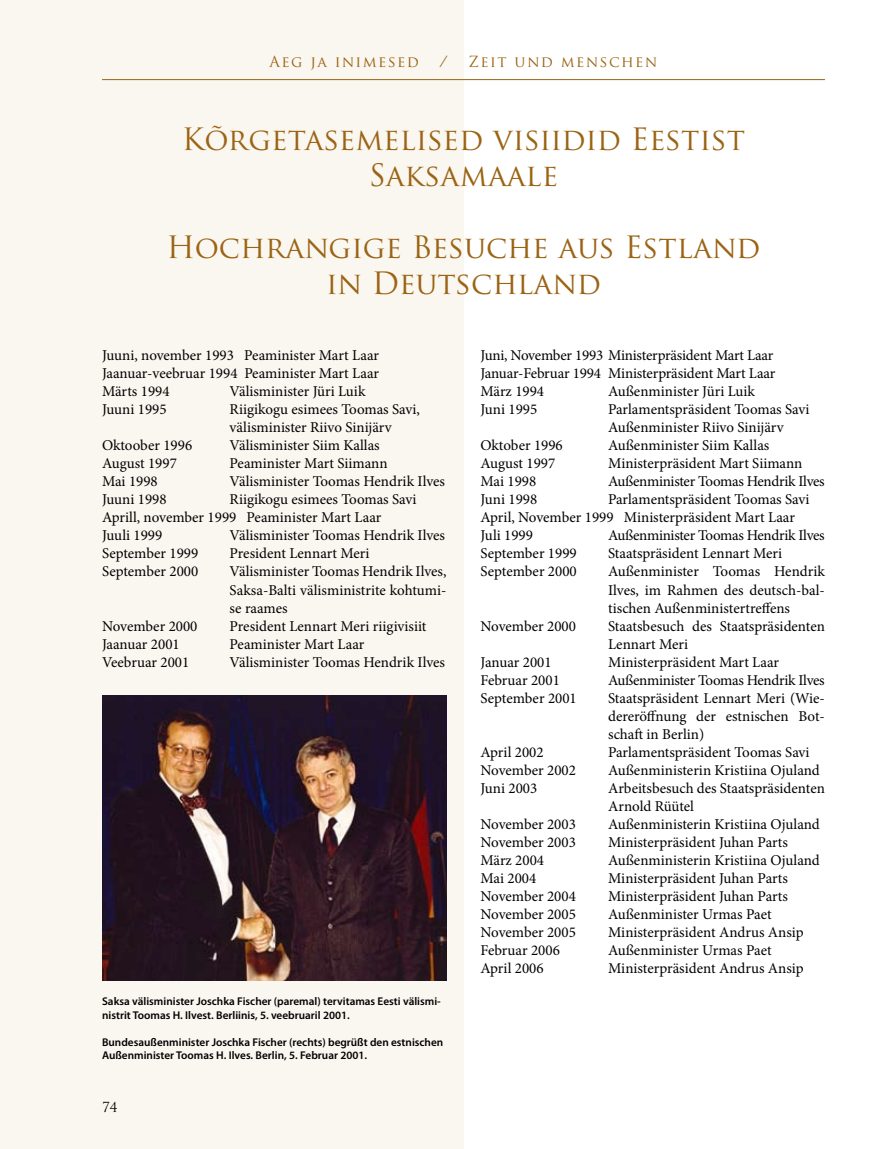
<style>
.page{position:relative;width:893px;height:1149px;background:#fff}
.page>*{position:absolute;margin:0;border:0;box-sizing:border-box;transform-origin:0 0}
.t1{font:30px/36px "Trajan Pro";color:#9b6414;text-align:center}
.t2{font:15px/18px "Minion Pro";color:#000}
.t3{font:15px "Minion Pro";letter-spacing:-.02em;color:#000}
.t4{font:15px "Trajan Pro";letter-spacing:.1em;color:#9b6414}
.t5{font:13.5px "Trajan Pro";color:#000}
.t6{font:600 11.25px/13.5px "Myriad Pro";color:#000}
</style>
<div class="page">
<div style="left:0;top:0;width:463px;height:1148px;background:#faf6f0"></div>
<hr style="left:102px;top:79px;width:723px;height:1px;background:#9b6414">
<hr style="left:892px;top:0;width:1px;height:1148px;background:#faf6f0">
<img style="left:102px;top:695px;width:344px;height:284px">
<p class="t4" style="left:270px;top:52px;width:151px">Aeg ja inimesed</p>
<p class="t4" style="left:440px;top:52px;width:10px">/</p>
<p class="t4" style="left:468px;top:52px;width:190px">Zeit und menschen</p>
<h1 class="t1" style="left:182px;top:121px;width:565px">Kõrgetasemelised visiidid Eestist<br>Saksamaale</h1>
<h1 class="t1" style="left:166px;top:229px;width:596px">Hochrangige Besuche aus Estland in Deutschland</h1>
<p class="t2" style="left:102px;top:346px;width:279px;text-align:justify">Juuni, november 1993 Peaminister Mart Laar Jaanuar-veebruar 1994 Peaminister Mart Laar Märts 1994</p>
<p class="t2" style="left:230px;top:382px;width:137px">Välisminister Jüri Luik</p>
<p class="t2" style="left:102px;top:400px;width:66px">Juuni 1995</p>
<p class="t2" style="left:230px;top:400px;width:192px">Riigikogu esimees Toomas Savi, välisminister Riivo Sinijärv</p>
<p class="t2" style="left:102px;top:436px;width:92px">Oktoober 1996</p>
<p class="t2" style="left:230px;top:436px;width:152px">Välisminister Siim Kallas</p>
<p class="t2" style="left:102px;top:454px;width:76px">August 1997</p>
<p class="t2" style="left:230px;top:454px;width:160px">Peaminister Mart Siimann</p>
<p class="t2" style="left:102px;top:472px;width:57px">Mai 1998</p>
<p class="t2" style="left:230px;top:472px;width:217px">Välisminister Toomas Hendrik Ilves</p>
<p class="t2" style="left:102px;top:490px;width:66px">Juuni 1998</p>
<p class="t2" style="left:102px;top:490px;width:316px;text-indent:128px">Riigikogu esimees Toomas Savi<br>Aprill, november 1999 Peaminister Mart Laar<br>Juuli 1999</p>
<p class="t2" style="left:230px;top:526px;width:217px">Välisminister Toomas Hendrik Ilves</p>
<p class="t2" style="left:102px;top:544px;width:98px">September 1999</p>
<p class="t2" style="left:230px;top:544px;width:141px">President Lennart Meri</p>
<p class="t2" style="left:102px;top:562px;width:98px">September 2000</p>
<p class="t2" style="left:230px;top:562px;width:218px;text-align:justify">Välisminister Toomas Hendrik Ilves, Saksa-Balti välisministrite kohtumi&shy;se raames</p>
<p class="t2" style="left:102px;top:616px;width:97px">November 2000</p>
<p class="t2" style="left:230px;top:616px;width:198px">President Lennart Meri riigivisiit</p>
<p class="t2" style="left:102px;top:634px;width:79px">Jaanuar 2001</p>
<p class="t2" style="left:230px;top:634px;width:136px">Peaminister Mart Laar</p>
<p class="t2" style="left:102px;top:652px;width:89px">Veebruar 2001</p>
<p class="t2" style="left:230px;top:652px;width:217px">Välisminister Toomas Hendrik Ilves</p>
<p class="t6" style="left:102px;top:994px;width:340px">Saksa välisminister Joschka Fischer (paremal) tervitamas Eesti välismi&shy;nistrit Toomas H. Ilvest. Berliinis, 5. veebruaril 2001.</p>
<p class="t6" style="left:102px;top:1035px;width:343px">Bundesaußenminister Joschka Fischer (rechts) begrüßt den estnischen<br>Außenminister Toomas H. Ilves. Berlin, 5. Februar 2001.</p>
<p class="t5" style="left:102px;top:1098px;width:17px">74</p>
<p class="t2" style="left:480px;top:346px;width:296px">Juni, November 1993 Ministerpräsident Mart Laar<br>Januar-Februar 1994 Ministerpräsident Mart Laar<br>März 1994</p>
<p class="t2" style="left:608px;top:382px;width:148px">Außenminister Jüri Luik</p>
<p class="t2" style="left:480px;top:400px;width:58px">Juni 1995</p>
<p class="t2" style="left:608px;top:400px;width:203px">Parlamentspräsident Toomas Savi<br>Außenminister Riivo Sinijärv</p>
<p class="t2" style="left:480px;top:436px;width:84px">Oktober 1996</p>
<p class="t2" style="left:608px;top:436px;width:163px">Außenminister Siim Kallas</p>
<p class="t2" style="left:480px;top:454px;width:76px">August 1997</p>
<p class="t2" style="left:608px;top:454px;width:196px">Ministerpräsident Mart Siimann</p>
<p class="t2" style="left:480px;top:472px;width:57px">Mai 1998</p>
<p class="t3" style="left:608px;top:471px;width:218px">Außenminister Toomas Hendrik Ilves</p>
<p class="t2" style="left:480px;top:490px;width:58px">Juni 1998</p>
<p class="t2" style="left:480px;top:490px;width:331px;text-indent:128px">Parlamentspräsident Toomas Savi<br>April, November 1999 Ministerpräsident Mart Laar<br>Juli 1999</p>
<p class="t3" style="left:608px;top:525px;width:218px">Außenminister Toomas Hendrik Ilves</p>
<p class="t2" style="left:480px;top:544px;width:98px">September 1999</p>
<p class="t2" style="left:608px;top:544px;width:176px">Staatspräsident Lennart Meri</p>
<p class="t2" style="left:480px;top:562px;width:98px">September 2000</p>
<p class="t2" style="left:608px;top:562px;width:218px;text-align:justify">Außenminister Toomas Hendrik Ilves, im Rahmen des deutsch-bal&shy;tischen Außenministertreffens</p>
<p class="t2" style="left:480px;top:616px;width:97px">November 2000</p>
<p class="t2" style="left:608px;top:616px;width:218px">Staatsbesuch des Staatspräsidenten<br>Lennart Meri</p>
<p class="t2" style="left:480px;top:652px;width:73px">Januar 2001</p>
<p class="t2" style="left:608px;top:652px;width:173px">Ministerpräsident Mart Laar</p>
<p class="t2" style="left:480px;top:670px;width:81px">Februar 2001</p>
<p class="t3" style="left:608px;top:669px;width:218px">Außenminister Toomas Hendrik Ilves</p>
<p class="t2" style="left:480px;top:688px;width:98px">September 2001</p>
<p class="t2" style="left:608px;top:688px;width:218px;text-align:justify">Staatspräsident Lennart Meri (Wie&shy;dereröffnung der estnischen Bot&shy;schaft in Berlin)</p>
<p class="t2" style="left:480px;top:742px;width:65px">April 2002</p>
<p class="t2" style="left:608px;top:742px;width:203px">Parlamentspräsident Toomas Savi</p>
<p class="t2" style="left:480px;top:760px;width:97px">November 2002</p>
<p class="t2" style="left:608px;top:760px;width:213px">Außenministerin Kristiina Ojuland</p>
<p class="t2" style="left:480px;top:778px;width:58px">Juni 2003</p>
<p class="t2" style="left:608px;top:778px;width:218px">Arbeitsbesuch des Staatspräsidenten<br>Arnold Rüütel</p>
<p class="t2" style="left:480px;top:814px;width:97px">November 2003</p>
<p class="t2" style="left:608px;top:814px;width:213px">Außenministerin Kristiina Ojuland</p>
<p class="t2" style="left:480px;top:832px;width:97px">November 2003</p>
<p class="t2" style="left:608px;top:832px;width:181px">Ministerpräsident Juhan Parts</p>
<p class="t2" style="left:480px;top:850px;width:65px">März 2004</p>
<p class="t2" style="left:608px;top:850px;width:213px">Außenministerin Kristiina Ojuland</p>
<p class="t2" style="left:480px;top:868px;width:57px">Mai 2004</p>
<p class="t2" style="left:608px;top:868px;width:181px">Ministerpräsident Juhan Parts</p>
<p class="t2" style="left:480px;top:886px;width:97px">November 2004</p>
<p class="t2" style="left:608px;top:886px;width:181px">Ministerpräsident Juhan Parts</p>
<p class="t2" style="left:480px;top:904px;width:97px">November 2005</p>
<p class="t2" style="left:608px;top:904px;width:165px">Außenminister Urmas Paet</p>
<p class="t2" style="left:480px;top:922px;width:97px">November 2005</p>
<p class="t2" style="left:608px;top:922px;width:197px">Ministerpräsident Andrus Ansip</p>
<p class="t2" style="left:480px;top:940px;width:81px">Februar 2006</p>
<p class="t2" style="left:608px;top:940px;width:165px">Außenminister Urmas Paet</p>
<p class="t2" style="left:480px;top:958px;width:65px">April 2006</p>
<p class="t2" style="left:608px;top:958px;width:197px">Ministerpräsident Andrus Ansip</p>
</div>
